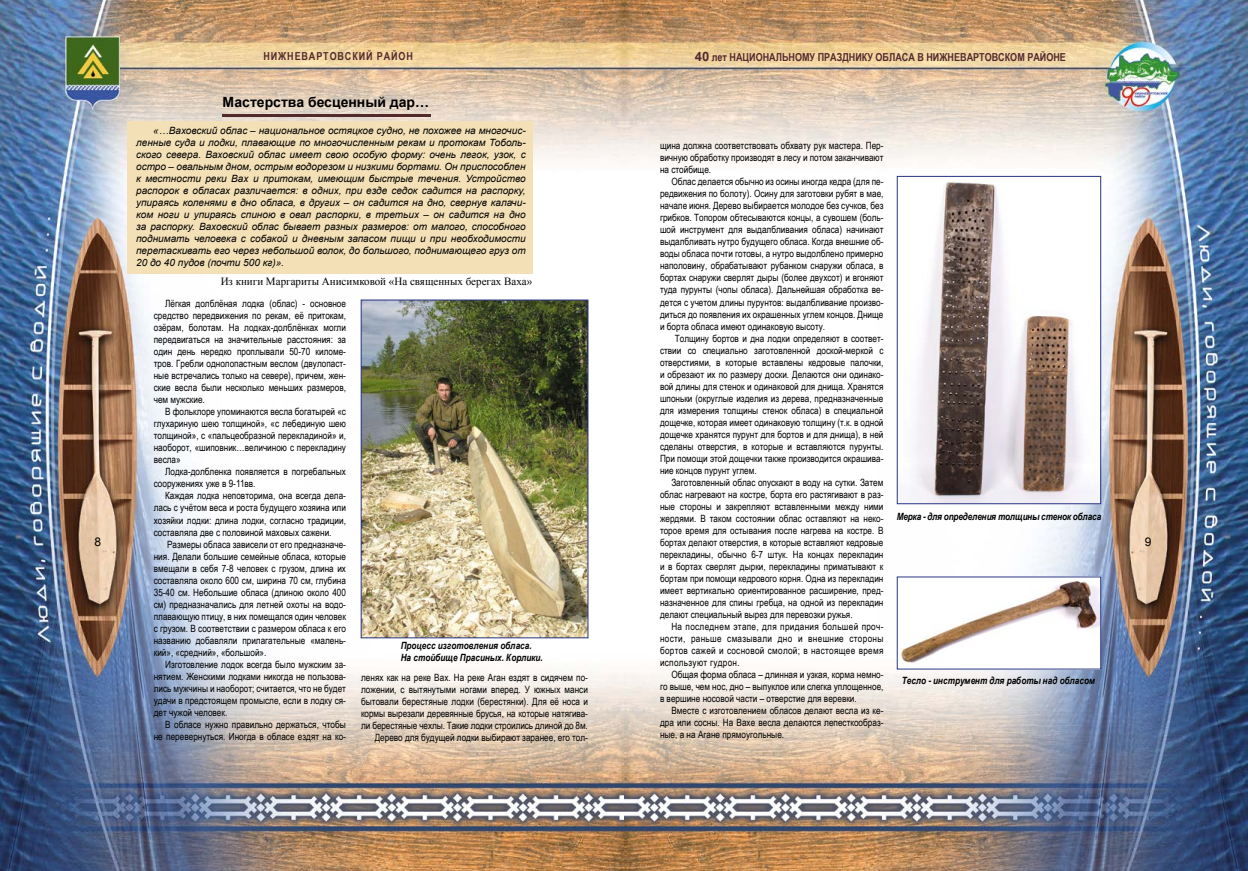
<style>
.page{position:relative;width:1248px;height:871px;background:#fff}
.page>*{position:absolute;margin:0;border:0;box-sizing:border-box;transform-origin:0 0}
.t1{font:700 14px "Arial";color:#000}
.t2{font:12px "Arial";color:#000}
.t3{font:700 11px "Arial Narrow";color:#532a2d}
.t4{font:11px "Times New Roman";color:#000}
.t5{font:700 11px "Arial Narrow";letter-spacing:.08em;color:#532a2d}
.t6{font:10px/12px "Arial Narrow";color:#000;text-align:justify}
.t7{font:italic 10px/12px "Arial";color:#000;text-align:justify}
.t8{font:italic 700 10px/12px "Arial Narrow";color:#000}
.s1{font-family:"Arial";font-size:13px}
</style>
<div class="page">
<img style="left:0;top:0;width:1247px;height:870px">
<div style="left:127px;top:121px;width:405px;height:153px;background:#f3e0b6"></div>
<hr style="left:223px;top:114px;width:208px;height:3px;background:#532a2c">
<img style="left:362px;top:301px;width:224px;height:335px">
<div style="left:360px;top:299px;width:228px;height:339px;border:1px solid #283583"></div>
<img style="left:898px;top:578px;width:201px;height:89px">
<div style="left:896px;top:576px;width:205px;height:93px;border:1px solid #283583"></div>
<img style="left:898px;top:178px;width:201px;height:324px">
<div style="left:896px;top:176px;width:205px;height:328px;border:1px solid #283583"></div>
<p class="t5" style="left:263px;top:48px;width:151px">НИЖНЕВАРТОВСКИЙ РАЙОН</p>
<p class="t3" style="left:694px;top:49px;width:372px"><span class="s1">40</span> лет НАЦИОНАЛЬНОМУ ПРАЗДНИКУ ОБЛАСА В НИЖНЕВАРТОВСКОМ РАЙОНЕ</p>
<h1 class="t1" style="left:223px;top:92px;width:208px">Мастерства бесценный дар…</h1>
<p class="t7" style="left:136px;top:124px;width:391px;text-indent:17px">«…Ваховский облас – национальное остяцкое судно, не похожее на многочис&shy;ленные суда и лодки, плавающие по многочисленным рекам и протокам Тоболь&shy;ского севера. Ваховский облас имеет свою особую форму: очень легок, узок, с остро – овальным дном, острым водорезом и низкими бортами. Он приспособлен к местности реки Вах и притокам, имеющим быстрые течения. Устройство распорок в обласах различается: в одних, при езде седок садится на распорку, упираясь коленями в дно обласа, в других – он садится на дно, свернув калачи&shy;ком ноги и упираясь спиною в овал распорки, в третьих – он садится на дно за распорку. Ваховский облас бывает разных размеров: от малого, способного поднимать человека с собакой и дневным запасом пищи и при необходимости перетаскивать его через небольшой волок, до большого, поднимающего груз от 20 до 40 пудов (почти 500 кг)».</p>
<p class="t6" style="left:154px;top:297px;width:194px;text-indent:11px">Лёгкая долблёная лодка (облас) - основное средство передвижения по рекам, её притокам, озёрам, болотам. На лодках-долблёнках могли передвигаться на значительные расстояния: за один день нередко проплывали 50-70 киломе&shy;тров. Гребли однолопастным веслом (двулопаст&shy;ные встречались только на севере), причем, жен&shy;ские весла были несколько меньших размеров, чем мужские.</p>
<p class="t6" style="left:154px;top:405px;width:194px;text-indent:11px">В фольклоре упоминаются весла богатырей «с глухариную шею толщиной», «с лебединую шею толщиной», с «пальцеобразной перекладиной» и, наоборот, «шиповник…величиною с перекладину весла»</p>
<p class="t6" style="left:154px;top:465px;width:194px;text-indent:11px">Лодка-долбленка появляется в погребальных сооружениях уже в 9-11вв.</p>
<p class="t6" style="left:154px;top:489px;width:194px;text-indent:11px">Каждая лодка неповторима, она всегда дела&shy;лась с учётом веса и роста будущего хозяина или хозяйки лодки: длина лодки, согласно традиции, составляла две с половиной маховых сажени.</p>
<p class="t6" style="left:154px;top:537px;width:194px;text-indent:13px">Размеры обласа зависели от его предназначе&shy;ния. Делали большие семейные обласа, которые вмещали в себя 7-8 человек с грузом, длина их составляла около 600 см, ширина 70 см, глубина 35-40 см. Небольшие обласа (длиною около 400 см) предназначались для летней охоты на водо&shy;плавающую птицу, в них помещался один человек с грузом. В соответствии с размером обласа к его названию добавляли прилагательные «малень&shy;кий», «средний», «большой».</p>
<p class="t6" style="left:154px;top:657px;width:194px;text-indent:11px">Изготовление лодок всегда было мужским за&shy;нятием. Женскими лодками никогда не пользова&shy;лись мужчины и наоборот; считается, что не будет удачи в предстоящем промысле, если в лодку ся&shy;дет чужой человек.</p>
<p class="t6" style="left:154px;top:717px;width:194px;text-align:right">В обласе нужно правильно держаться, чтобы не перевернуться. Иногда в обласе ездят на ко-</p>
<p class="t6" style="left:660px;top:139px;width:225px">щина должна соответствовать обхвату рук мастера. Пер&shy;вичную обработку производят в лесу и потом заканчивают на стойбище.</p>
<p class="t6" style="left:660px;top:175px;width:225px;text-indent:11px">Облас делается обычно из осины иногда кедра (для пе&shy;редвижения по болоту). Осину для заготовки рубят в мае, начале июня. Дерево выбирается молодое без сучков, без грибков. Топором обтесываются концы, а сувошем (боль&shy;шой инструмент для выдалбливания обласа) начинают выдалбливать нутро будущего обласа. Когда внешние об&shy;воды обласа почти готовы, а нутро выдолблено примерно наполовину, обрабатывают рубанком снаружи обласа, в бортах снаружи сверлят дыры (более двухсот) и вгоняют туда пурунты (чопы обласа). Дальнейшая обработка ве&shy;дется с учетом длины пурунтов: выдалбливание произво&shy;диться до появления их окрашенных углем концов. Днище и борта обласа имеют одинаковую высоту.</p>
<p class="t6" style="left:660px;top:331px;width:225px;text-indent:15px">Толщину бортов и дна лодки определяют в соответ&shy;ствии со специально заготовленной доской-меркой с отверстиями, в которые вставлены кедровые палочки, и обрезают их по размеру доски. Делаются они одинако&shy;вой длины для стенок и одинаковой для днища. Хранятся шпоньки (округлые изделия из дерева, предназначенные для измерения толщины стенок обласа) в специальной дощечке, которая имеет одинаковую толщину (т.к. в одной дощечке хранятся пурунт для бортов и для днища), в ней сделаны отверстия, в которые и вставляются пурунты.<br>При помощи этой дощечки также производится окрашива&shy;ние концов пурунт углем.</p>
<p class="t6" style="left:660px;top:475px;width:225px;text-indent:11px">Заготовленный облас опускают в воду на сутки. Затем облас нагревают на костре, борта его растягивают в раз&shy;ные стороны и закрепляют вставленными между ними жердями. В таком состоянии облас оставляют на неко&shy;торое время для остывания после нагрева на костре. В бортах делают отверстия, в которые вставляют кедровые перекладины, обычно 6-7 штук. На концах перекладин и в бортах сверлят дырки, перекладины приматывают к бортам при помощи кедрового корня. Одна из перекладин имеет вертикально ориентированное расширение, пред&shy;назначенное для спины гребца, на одной из перекладин делают специальный вырез для перевозки ружья.</p>
<p class="t6" style="left:660px;top:619px;width:225px;text-indent:11px">На последнем этапе, для придания большей проч&shy;ности, раньше смазывали дно и внешние стороны бортов сажей и сосновой смолой; в настоящее время используют гудрон.</p>
<p class="t6" style="left:660px;top:667px;width:225px;text-indent:11px">Общая форма обласа – длинная и узкая, корма немно&shy;го выше, чем нос, дно – выпуклое или слегка уплощенное, в вершине носовой части – отверстие для веревки.</p>
<p class="t6" style="left:660px;top:703px;width:225px;text-indent:11px">Вместе с изготовлением обласов делают весла из ке&shy;дра или сосны. На Вахе весла делаются лепесткообраз&shy;ные, а на Агане прямоугольные.</p>
<p class="t4" style="left:221px;top:274px;width:313px">Из книги Маргариты Анисимковой «На священных берегах Ваха»</p>
<p class="t8" style="left:896px;top:509px;width:206px">Мерка - для определения толщины стенок обласа</p>
<p class="t2" style="left:94px;top:534px;width:8px">8</p>
<p class="t2" style="left:1144px;top:534px;width:8px">9</p>
<p class="t8" style="left:400px;top:638px;width:144px">Процесс изготовления обласа.<br>На стойбище Прасиных. Корлики.</p>
<p class="t6" style="left:361px;top:670px;width:228px;text-align:right">ленях как на реке Вах. На реке Аган ездят в сидячем по&shy;ложении, с вытянутыми ногами вперед. У южных манси бытовали берестяные лодки (берестянки). Для её носа и кормы вырезали деревянные брусья, на которые натягива&shy;ли берестяные чехлы. Такие лодки строились длиной до 8м.<br>Дерево для будущей лодки выбирают заранее, его тол-</p>
<p class="t8" style="left:901px;top:673px;width:195px">Тесло - инструмент для работы над обласом</p>
</div>
